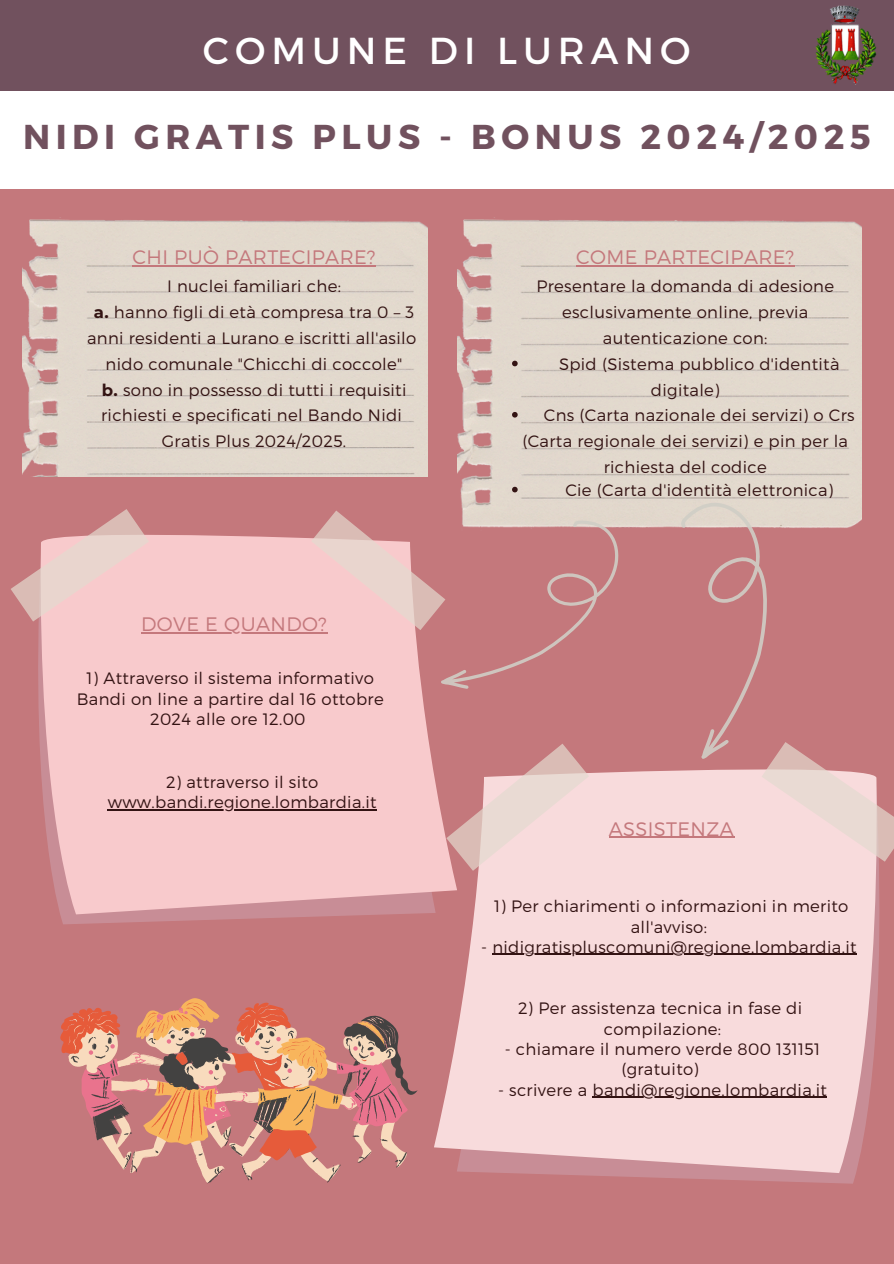
<style>
.page{position:relative;width:894px;height:1264px;background:#fff}
.page>*{position:absolute;margin:0;border:0;box-sizing:border-box;transform-origin:0 0}
.t1{font:37.5px "Montserrat";letter-spacing:.16em;color:#fff}
.t2{font:700 34.5px "Montserrat";letter-spacing:.16em;color:#71515e}
.t3{font:300 19.5px "Montserrat";letter-spacing:.02em;color:#c4787c}
.t4{font:300 16.5px/20.2px "Montserrat";letter-spacing:.02em;color:#331313;text-align:center}
.s1{font-weight:700}
</style>
<div class="page">
<div style="left:0;top:0;width:893px;height:1263px;background:#c4787c"></div>
<div style="left:0;top:91px;width:893px;height:97px;background:#fff"></div>
<img style="left:23px;top:219px;width:404px;height:258px">
<div style="left:0;top:0;width:893px;height:91px;background:#71515e"></div>
<img style="left:815px;top:6px;width:62px;height:79px">
<img style="left:457px;top:219px;width:404px;height:309px">
<svg style="left:60px;top:914px;width:327px;height:10px;fill:#c78b93"></svg>
<svg style="left:38px;top:630px;width:396px;height:284px;background:#f3c3c6"></svg>
<svg style="left:11px;top:509px;width:430px;height:121px;fill:#f8cacc"></svg>
<svg style="left:519px;top:1173px;width:337px;height:10px;fill:#c88d96"></svg>
<svg style="left:434px;top:775px;width:445px;height:398px;background:#f1cfd1"></svg>
<svg style="left:446px;top:744px;width:447px;height:126px;fill:#f8dbdc"></svg>
<svg style="left:441px;top:520px;width:131px;height:169px"></svg>
<svg style="left:512px;top:487px;width:5px;height:5px"></svg>
<svg style="left:572px;top:487px;width:277px;height:277px"></svg>
<svg style="left:117px;top:1015px;width:300px;height:168px"></svg>
<svg style="left:60px;top:1002px;width:306px;height:158px"></svg>
<hr style="left:132px;top:265px;width:244px;height:1px;background:#c4787c">
<hr style="left:576px;top:265px;width:218px;height:1px;background:#c4787c">
<svg style="left:512px;top:361px;width:5px;height:5px"></svg>
<svg style="left:512px;top:412px;width:5px;height:5px"></svg>
<hr style="left:141px;top:632px;width:186px;height:1px;background:#c4787c">
<hr style="left:108px;top:809px;width:269px;height:1px;background:#331313">
<hr style="left:608px;top:836px;width:126px;height:1px;background:#c4787c">
<hr style="left:492px;top:953px;width:364px;height:2px;background:#331313">
<hr style="left:592px;top:1096px;width:235px;height:1px;background:#331313">
<h1 class="t1" style="left:203px;top:26px;width:489px">COMUNE DI LURANO</h1>
<p class="t2" style="left:23px;top:115px;width:848px">NIDI GRATIS PLUS - BONUS 2024/2025</p>
<h2 class="t3" style="left:132px;top:244px;width:244px">CHI PUÒ PARTECIPARE?</h2>
<h3 class="t4" style="left:167px;top:275px;width:175px">I nuclei familiari che:</h3>
<p class="t4" style="left:94px;top:301px;width:322px"><span class="s1">a.</span> hanno figli di età compresa tra 0 – 3</p>
<h3 class="t4" style="left:87px;top:327px;width:330px">anni residenti a Lurano e iscritti all'asilo</h3>
<p class="t4" style="left:106px;top:353px;width:298px">nido comunale "Chicchi di coccole"</p>
<p class="t4" style="left:102px;top:379px;width:306px"><span class="s1">b.</span> sono in possesso di tutti i requisiti</p>
<p class="t4" style="left:101px;top:404px;width:302px">richiesti e specificati nel Bando Nidi</p>
<p class="t4" style="left:162px;top:430px;width:186px">Gratis Plus 2024/2025.</p>
<p class="t3" style="left:141px;top:611px;width:187px">DOVE E QUANDO?</p>
<p class="t4" style="left:77px;top:667px;width:308px">1) Attraverso il sistema informativo<br>Bandi on line a partire dal 16 ottobre<br>2024 alle ore 12.00</p>
<p class="t4" style="left:166px;top:771px;width:154px">2) attraverso il sito</p>
<p class="t4" style="left:108px;top:791px;width:270px">www.bandi.regione.lombardia.it</p>
<p class="t3" style="left:576px;top:244px;width:219px">COME PARTECIPARE?</p>
<p class="t4" style="left:536px;top:275px;width:299px">Presentare la domanda di adesione</p>
<p class="t4" style="left:562px;top:301px;width:248px">esclusivamente online, previa</p>
<p class="t4" style="left:602px;top:327px;width:166px">autenticazione con:</p>
<p class="t4" style="left:559px;top:353px;width:282px">Spid (Sistema pubblico d'identità</p>
<p class="t4" style="left:650px;top:379px;width:70px">digitale)</p>
<p class="t4" style="left:543px;top:404px;width:312px">Cns (Carta nazionale dei servizi) o Crs</p>
<p class="t4" style="left:522px;top:430px;width:327px">(Carta regionale dei servizi) e pin per la</p>
<p class="t4" style="left:603px;top:456px;width:164px">richiesta del codice</p>
<p class="t4" style="left:565px;top:479px;width:269px">Cie (Carta d'identità elettronica)</p>
<p class="t3" style="left:608px;top:815px;width:126px">ASSISTENZA</p>
<h3 class="t4" style="left:494px;top:895px;width:355px">1) Per chiarimenti o informazioni in merito all'avviso:</h3>
<p class="t4" style="left:481px;top:936px;width:377px">- nidigratispluscomuni@regione.lombardia.it</p>
<p class="t4" style="left:518px;top:997px;width:285px">2) Per assistenza tecnica in fase di</p>
<p class="t4" style="left:603px;top:1017px;width:119px">compilazione:</p>
<h3 class="t4" style="left:504px;top:1038px;width:317px">- chiamare il numero verde 800 131151</h3>
<p class="t4" style="left:621px;top:1058px;width:79px">(gratuito)</p>
<p class="t4" style="left:498px;top:1078px;width:330px">- scrivere a bandi@regione.lombardia.it</p>
</div>
